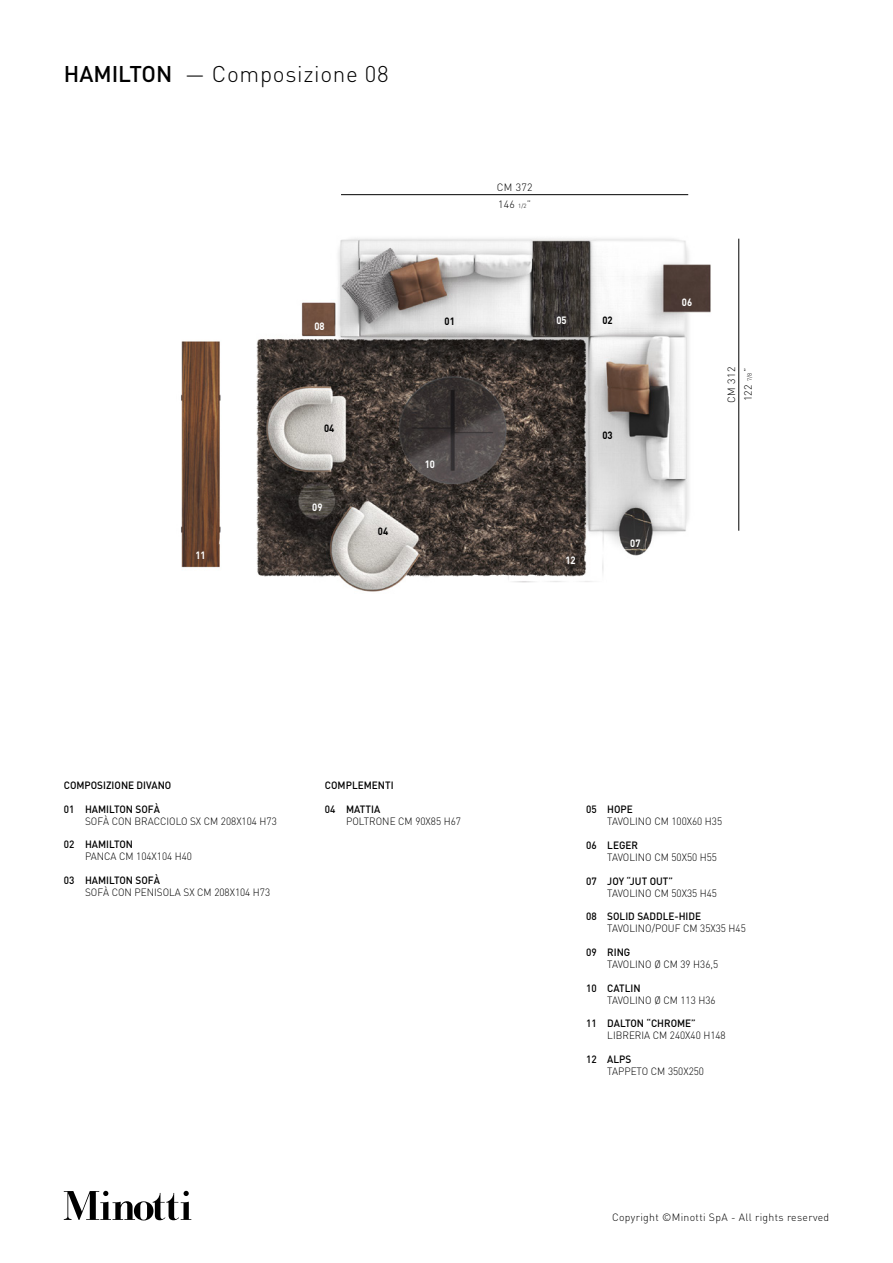
<style>
.page{position:relative;width:893px;height:1263px;background:#fff}
.page>*{position:absolute;margin:0;border:0;box-sizing:border-box;transform-origin:0 0}
.t1{font:300 22.5px "DIN";letter-spacing:.03em;color:#000}
.t2{font:300 10.5px "DIN";color:#000;scale:.95 1}
.t3{font:500 10.5px "DIN";color:#000;scale:.95 1}
.t4{font:300 10.5px "DIN";letter-spacing:.03em;color:#000}
.t5{font:300 10.5px/16.5px "DIN";color:#000}
.t6{font:700 10.5px "DIN";color:#fff;scale:.9 1}
.t7{font:700 10.5px "DIN";color:#000;scale:.9 1}
.s1{font-weight:500}
.s2{font-size:6px}
</style>
<div class="page">
<svg style="left:64px;top:1191px;width:127px;height:29px"></svg>
<hr style="left:341px;top:194px;width:347px;height:1px;background:#000">
<hr style="left:738px;top:239px;width:1px;height:292px;background:#000">
<img style="left:181px;top:238px;width:530px;height:354px">
<h1 class="t1" style="left:64px;top:60px;width:326px"><span class="s1">HAMILTON</span> — Composizione 08</h1>
<p class="t5" style="left:497px;top:179px;width:37px">CM 372<br>146 <span class="s2">1/2</span>”</p>
<p class="t6" style="left:195px;top:549px;width:13px">11</p>
<p class="t6" style="left:314px;top:320px;width:13px">08</p>
<p class="t7" style="left:324px;top:421px;width:13px">04</p>
<p class="t6" style="left:312px;top:501px;width:13px">09</p>
<p class="t6" style="left:556px;top:313px;width:13px">05</p>
<p class="t7" style="left:445px;top:314px;width:13px">01</p>
<p class="t7" style="left:602px;top:313px;width:13px">02</p>
<p class="t7" style="left:378px;top:525px;width:13px">04</p>
<p class="t6" style="left:425px;top:457px;width:13px">10</p>
<p class="t7" style="left:602px;top:428px;width:13px">03</p>
<p class="t6" style="left:565px;top:553px;width:13px">12</p>
<p class="t6" style="left:630px;top:536px;width:13px">07</p>
<p class="t6" style="left:682px;top:295px;width:13px">06</p>
<p class="t5" style="left:723px;top:403px;width:37px;rotate:-90deg">CM 312<br>122 <span class="s2">7/8</span>”</p>
<p class="t3" style="left:64px;top:778px;width:115px">COMPOSIZIONE DIVANO</p>
<p class="t3" style="left:64px;top:802px;width:103px">01 HAMILTON SOFÀ</p>
<p class="t2" style="left:85px;top:815px;width:203px">SOFÀ CON BRACCIOLO SX CM 208X104 H73</p>
<p class="t3" style="left:64px;top:837px;width:75px">02 HAMILTON</p>
<p class="t2" style="left:85px;top:850px;width:114px">PANCA CM 104X104 H40</p>
<p class="t3" style="left:64px;top:873px;width:103px">03 HAMILTON SOFÀ</p>
<p class="t2" style="left:85px;top:886px;width:196px">SOFÀ CON PENISOLA SX CM 208X104 H73</p>
<p class="t3" style="left:325px;top:778px;width:74px">COMPLEMENTI</p>
<p class="t3" style="left:325px;top:802px;width:60px">04 MATTIA</p>
<p class="t2" style="left:346px;top:815px;width:122px">POLTRONE CM 90X85 H67</p>
<p class="t3" style="left:586px;top:802px;width:51px">05 HOPE</p>
<p class="t2" style="left:607px;top:815px;width:122px">TAVOLINO CM 100X60 H35</p>
<p class="t3" style="left:586px;top:838px;width:56px">06 LEGER</p>
<p class="t2" style="left:607px;top:850px;width:117px">TAVOLINO CM 50X50 H55</p>
<p class="t3" style="left:586px;top:874px;width:93px">07 JOY “JUT OUT”</p>
<p class="t2" style="left:607px;top:886px;width:117px">TAVOLINO CM 50X35 H45</p>
<p class="t3" style="left:586px;top:909px;width:123px">08 SOLID SADDLE-HIDE</p>
<p class="t2" style="left:607px;top:921px;width:147px">TAVOLINO/POUF CM 35X35 H45</p>
<p class="t3" style="left:586px;top:945px;width:48px">09 RING</p>
<p class="t2" style="left:607px;top:957px;width:118px">TAVOLINO Ø CM 39 H36,5</p>
<p class="t3" style="left:586px;top:981px;width:59px">10 CATLIN</p>
<p class="t2" style="left:607px;top:993px;width:116px">TAVOLINO Ø CM 113 H36</p>
<p class="t3" style="left:586px;top:1017px;width:117px">11 DALTON “CHROME”</p>
<p class="t2" style="left:607px;top:1029px;width:126px">LIBRERIA CM 240X40 H148</p>
<p class="t3" style="left:586px;top:1053px;width:49px">12 ALPS</p>
<p class="t2" style="left:607px;top:1065px;width:103px">TAPPETO CM 350X250</p>
<p class="t4" style="left:612px;top:1210px;width:219px">Copyright ©Minotti SpA - All rights reserved</p>
</div>
